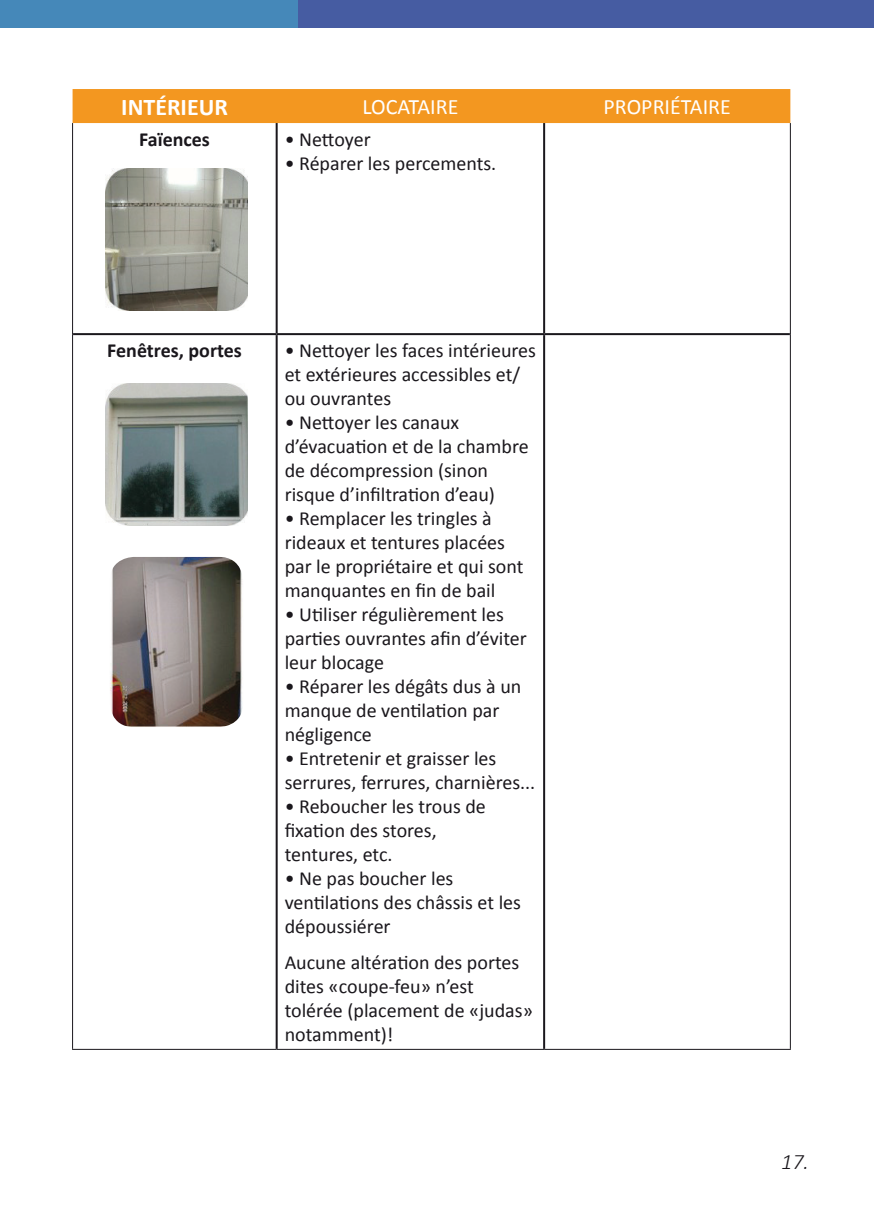
<style>
.page{position:relative;width:874px;height:1225px;background:#fff}
.page>*{position:absolute;margin:0;border:0;box-sizing:border-box;transform-origin:0 0}
.t1{font:700 24px "Calibri";color:#fff}
.t2{font:22px "Calibri";color:#fff}
.t3{font:italic 300 22px "Calibri";color:#1a171c}
.t4{font:20px/24px "Calibri";color:#1a171c}
.t5{font:700 20px "Calibri";color:#1a171c}
</style>
<div class="page">
<div style="left:72px;top:89px;width:718px;height:34px;background:#f39720"></div>
<hr style="left:72px;top:123px;width:1px;height:211px;background:#1a171c">
<hr style="left:789px;top:123px;width:1px;height:211px;background:#1a171c">
<hr style="left:72px;top:334px;width:1px;height:715px;background:#1a171c">
<hr style="left:789px;top:334px;width:1px;height:715px;background:#1a171c">
<hr style="left:72px;top:1049px;width:204px;height:1px;background:#1a171c">
<hr style="left:276px;top:1049px;width:268px;height:1px;background:#1a171c">
<hr style="left:544px;top:1049px;width:246px;height:1px;background:#1a171c">
<hr style="left:275px;top:123px;width:2px;height:210px;background:#1a171c">
<hr style="left:543px;top:123px;width:2px;height:210px;background:#1a171c">
<hr style="left:73px;top:333px;width:203px;height:2px;background:#1a171c">
<hr style="left:276px;top:333px;width:268px;height:2px;background:#1a171c">
<hr style="left:275px;top:335px;width:2px;height:714px;background:#1a171c">
<hr style="left:544px;top:333px;width:245px;height:2px;background:#1a171c">
<hr style="left:543px;top:335px;width:2px;height:714px;background:#1a171c">
<img style="left:105px;top:168px;width:142px;height:142px">
<img style="left:105px;top:383px;width:142px;height:142px">
<img style="left:110px;top:557px;width:133px;height:170px">
<div style="left:293px;top:0;width:580px;height:27px;background:#465ca2"></div>
<div style="left:0;top:0;width:298px;height:27px;background:#4588b9"></div>
<p class="t1" style="left:121px;top:92px;width:108px">INTÉRIEUR</p>
<p class="t2" style="left:362px;top:92px;width:98px">LOCATAIRE</p>
<p class="t2" style="left:603px;top:92px;width:129px">PROPRIÉTAIRE</p>
<p class="t5" style="left:139px;top:127px;width:72px">Faïences</p>
<p class="t4" style="left:284px;top:127px;width:87px">• Nettoyer</p>
<p class="t4" style="left:284px;top:151px;width:213px">• Réparer les percements.</p>
<p class="t5" style="left:107px;top:338px;width:136px">Fenêtres, portes</p>
<p class="t4" style="left:284px;top:338px;width:253px">• Nettoyer les faces intérieures et extérieures accessibles et/ ou ouvrantes</p>
<p class="t4" style="left:284px;top:410px;width:245px">• Nettoyer les canaux d’évacuation et de la chambre de décompression (sinon risque d’infiltration d’eau)</p>
<p class="t4" style="left:284px;top:506px;width:240px">• Remplacer les tringles à rideaux et tentures placées par le propriétaire et qui sont manquantes en fin de bail</p>
<p class="t4" style="left:284px;top:602px;width:243px">• Utiliser régulièrement les parties ouvrantes afin d’éviter leur blocage</p>
<p class="t4" style="left:284px;top:674px;width:238px">• Réparer les dégâts dus à un manque de ventilation par négligence</p>
<p class="t4" style="left:284px;top:746px;width:252px">• Entretenir et graisser les serrures, ferrures, charnières...</p>
<p class="t4" style="left:284px;top:794px;width:202px">• Reboucher les trous de fixation des stores,</p>
<p class="t4" style="left:284px;top:842px;width:109px">tentures, etc.</p>
<p class="t4" style="left:284px;top:866px;width:238px">• Ne pas boucher les ventilations des châssis et les dépoussiérer</p>
<p class="t4" style="left:284px;top:950px;width:249px">Aucune altération des portes dites «coupe-feu» n’est tolérée (placement de «judas» notamment)!</p>
<p class="t3" style="left:780px;top:1147px;width:29px">17.</p>
</div>
